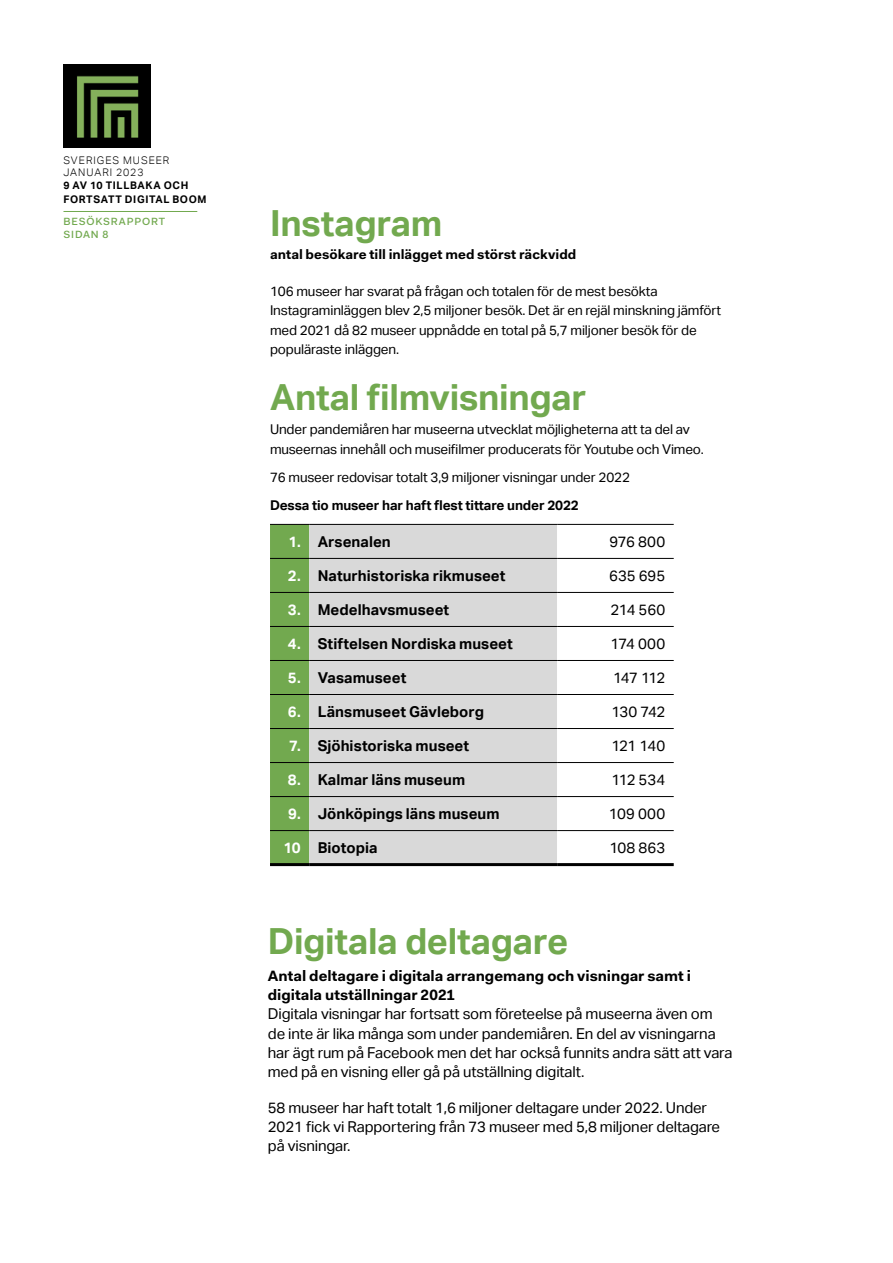
<style>
.page{position:relative;width:893px;height:1263px;background:#fff}
.page>*{position:absolute;margin:0;border:0;box-sizing:border-box;transform-origin:0 0}
.Mindre_rubrik_rappor{font:700 36px "Aktiv Grotesk";letter-spacing:-.01em;color:#72a94f}
.Mindre_rubrik_rappor-2{font:15px/19px "Aktiv Grotesk";letter-spacing:-.01em;color:#000}
.Brödtext_rapport{font:700 15px "Aktiv Grotesk";letter-spacing:.005em;color:#000}
.Brödtext_rapport-2{font:15px "Aktiv Grotesk";letter-spacing:-.015em;color:#000}
.Brödtext_rapport-3{font:700 15px "Aktiv Grotesk";color:#fff}
.Brödtext_punkter{font:13.5px/19.5px "Aktiv Grotesk";letter-spacing:-.01em;color:#000}
.Mindre_rubrik_rappor-3{font:700 13.5px "Fakt Pro";color:#000}
.Brödtext_punkter-2{font:700 13.5px "Aktiv Grotesk";letter-spacing:-.01em;color:#000}
.t1{font:700 10.5px/13.5px "Aktiv Grotesk";letter-spacing:.055em;color:#000}
.t2{font:300 10.5px/12px "Aktiv Grotesk";letter-spacing:.095em;color:#000}
.t3{font:500 10.5px/13.5px "Fakt Pro";letter-spacing:.08em;color:#72a94f}
.s1{font-family:"Fakt Pro";font-weight:700}
</style>
<div class="page">
<hr style="left:63px;top:211px;width:134px;height:1px;background:#72a94f">
<img style="left:64px;top:65px;width:87px;height:83px">
<div style="left:270px;top:525px;width:39px;height:338px;background:#72a94f"></div>
<div style="left:309px;top:525px;width:248px;height:338px;background:#d9d9d9"></div>
<svg style="left:557px;top:557px;width:117px;height:275px"></svg>
<hr style="left:270px;top:863px;width:39px;height:3px;background:#000">
<hr style="left:309px;top:863px;width:248px;height:3px;background:#000">
<hr style="left:557px;top:863px;width:117px;height:3px;background:#000">
<hr style="left:270px;top:524px;width:39px;height:1px;background:#000">
<hr style="left:309px;top:524px;width:248px;height:1px;background:#000">
<hr style="left:557px;top:524px;width:117px;height:1px;background:#000">
<hr style="left:270px;top:558px;width:39px;height:1px;background:#000">
<hr style="left:309px;top:558px;width:248px;height:1px;background:#000">
<hr style="left:557px;top:558px;width:117px;height:1px;background:#000">
<hr style="left:270px;top:592px;width:39px;height:1px;background:#000">
<hr style="left:309px;top:592px;width:248px;height:1px;background:#000">
<hr style="left:557px;top:592px;width:117px;height:1px;background:#000">
<hr style="left:270px;top:626px;width:39px;height:1px;background:#000">
<hr style="left:309px;top:626px;width:248px;height:1px;background:#000">
<hr style="left:557px;top:626px;width:117px;height:1px;background:#000">
<hr style="left:270px;top:660px;width:39px;height:1px;background:#000">
<hr style="left:309px;top:660px;width:248px;height:1px;background:#000">
<hr style="left:557px;top:660px;width:117px;height:1px;background:#000">
<hr style="left:270px;top:694px;width:39px;height:1px;background:#000">
<hr style="left:309px;top:694px;width:248px;height:1px;background:#000">
<hr style="left:557px;top:694px;width:117px;height:1px;background:#000">
<hr style="left:270px;top:728px;width:39px;height:1px;background:#000">
<hr style="left:309px;top:728px;width:248px;height:1px;background:#000">
<hr style="left:557px;top:728px;width:117px;height:1px;background:#000">
<hr style="left:270px;top:762px;width:39px;height:1px;background:#000">
<hr style="left:309px;top:762px;width:248px;height:1px;background:#000">
<hr style="left:557px;top:762px;width:117px;height:1px;background:#000">
<hr style="left:270px;top:796px;width:39px;height:1px;background:#000">
<hr style="left:309px;top:796px;width:248px;height:1px;background:#000">
<hr style="left:557px;top:796px;width:117px;height:1px;background:#000">
<hr style="left:270px;top:830px;width:39px;height:1px;background:#000">
<hr style="left:309px;top:830px;width:248px;height:1px;background:#000">
<hr style="left:557px;top:830px;width:117px;height:1px;background:#000">
<p class="t2" style="left:63px;top:154px;width:108px">SVERIGES MUSEER<br>JANUARI 2023</p>
<p class="t1" style="left:63px;top:179px;width:145px">9 AV 10 TILLBAKA OCH<br>FORTSATT DIGITAL BOOM</p>
<p class="t3" style="left:63px;top:214px;width:103px">BESÖKSRAPPORT<br>SIDAN 8</p>
<p class="Mindre_rubrik_rappor" style="left:270px;top:203px;width:174px">Instagram</p>
<p class="Mindre_rubrik_rappor-3" style="left:270px;top:246px;width:308px">antal besökare till inlägget med störst räckvidd</p>
<p class="Brödtext_punkter" style="left:270px;top:281px;width:453px">106 museer har svarat på frågan och totalen för de mest besökta Instagraminläggen blev 2,5 miljoner besök. Det är en rejäl minskning jämfört med 2021 då 82 museer uppnådde en total på 5,7 miljoner besök för de populäraste inläggen.</p>
<p class="Mindre_rubrik_rappor" style="left:270px;top:377px;width:318px">Antal filmvisningar</p>
<p class="Brödtext_punkter" style="left:270px;top:420px;width:435px">Under pandemiåren har museerna utvecklat möjligheterna att ta del av museernas innehåll och museifilmer producerats för Youtube och Vimeo.</p>
<p class="Brödtext_punkter" style="left:270px;top:467px;width:362px">76 museer redovisar totalt 3,9 miljoner visningar under 2022</p>
<p class="Brödtext_punkter-2" style="left:270px;top:497px;width:310px">Dessa tio museer har haft flest tittare under 2022</p>
<p class="Brödtext_rapport-3" style="left:289px;top:533px;width:14px">1.</p>
<p class="Brödtext_rapport" style="left:318px;top:533px;width:75px">Arsenalen</p>
<p class="Brödtext_rapport-2" style="left:609px;top:533px;width:57px">976 800</p>
<p class="Brödtext_rapport-3" style="left:288px;top:567px;width:14px">2.</p>
<p class="Brödtext_rapport" style="left:318px;top:567px;width:189px">Naturhistoriska rikmuseet</p>
<p class="Brödtext_rapport-2" style="left:609px;top:567px;width:58px">635 695</p>
<p class="Brödtext_rapport-3" style="left:288px;top:601px;width:14px">3.</p>
<p class="Brödtext_rapport" style="left:318px;top:601px;width:133px">Medelhavsmuseet</p>
<p class="Brödtext_rapport-2" style="left:610px;top:601px;width:56px">214 560</p>
<p class="Brödtext_rapport-3" style="left:288px;top:635px;width:14px">4.</p>
<p class="Brödtext_rapport" style="left:318px;top:635px;width:197px">Stiftelsen Nordiska museet</p>
<p class="Brödtext_rapport-2" style="left:611px;top:635px;width:56px">174 000</p>
<p class="Brödtext_rapport-3" style="left:288px;top:669px;width:14px">5.</p>
<p class="Brödtext_rapport" style="left:318px;top:669px;width:90px">Vasamuseet</p>
<p class="Brödtext_rapport-2" style="left:613px;top:669px;width:54px">147 112</p>
<p class="Brödtext_rapport-3" style="left:288px;top:703px;width:14px">6.</p>
<p class="Brödtext_rapport" style="left:318px;top:703px;width:168px">Länsmuseet Gävleborg</p>
<p class="Brödtext_rapport-2" style="left:612px;top:703px;width:55px">130 742</p>
<p class="Brödtext_rapport-3" style="left:289px;top:737px;width:13px">7.</p>
<p class="Brödtext_rapport" style="left:318px;top:737px;width:153px">Sjöhistoriska museet</p>
<p class="Brödtext_rapport-2" style="left:611px;top:737px;width:55px">121 140</p>
<p class="Brödtext_rapport-3" style="left:288px;top:771px;width:14px">8.</p>
<p class="Brödtext_rapport" style="left:318px;top:771px;width:149px">Kalmar läns museum</p>
<p class="Brödtext_rapport-2" style="left:611px;top:771px;width:55px">112 534</p>
<p class="Brödtext_rapport-3" style="left:288px;top:805px;width:14px">9.</p>
<p class="Brödtext_rapport" style="left:318px;top:805px;width:183px">Jönköpings läns museum</p>
<p class="Brödtext_rapport-2" style="left:609px;top:805px;width:58px">109 000</p>
<p class="Brödtext_rapport-3" style="left:283px;top:839px;width:19px">10</p>
<p class="Brödtext_rapport" style="left:318px;top:839px;width:61px">Biotopia</p>
<p class="Brödtext_rapport-2" style="left:609px;top:839px;width:57px">108 863</p>
<p class="Mindre_rubrik_rappor" style="left:268px;top:920px;width:302px">Digitala deltagare</p>
<p class="Mindre_rubrik_rappor-2" style="left:268px;top:967px;width:466px"><span class="s1">Antal deltagare i digitala arrangemang och visningar samt i digitala utställningar 2021<br></span>Digitala visningar har fortsatt som företeelse på museerna även om de inte är lika många som under pandemiåren. En del av visningarna har ägt rum på Facebook men det har också funnits andra sätt att vara med på en visning eller gå på utställning digitalt.</p>
<p class="Mindre_rubrik_rappor-2" style="left:268px;top:1098px;width:454px">58 museer har haft totalt 1,6 miljoner deltagare under 2022. Under<br>2021 fick vi Rapportering från 73 museer med 5,8 miljoner deltagare på visningar.</p>
</div>
